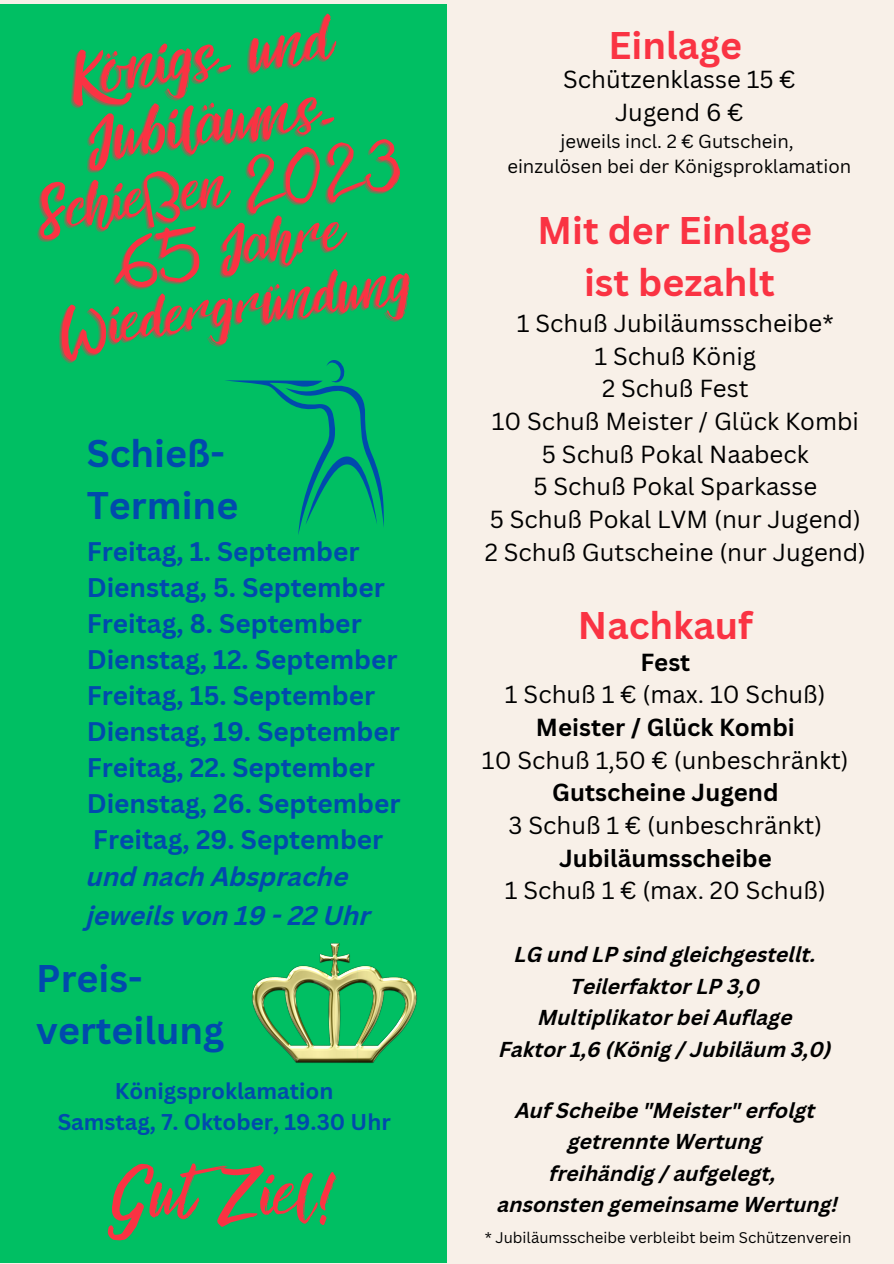
<style>
.page{position:relative;width:894px;height:1264px;background:#fff}
.page>*{position:absolute;margin:0;border:0;box-sizing:border-box;transform-origin:0 0}
.t1{font:60px "Rebel";color:#fa3343}
.t2{font:57.45px "Rebel";color:#fa3343}
.t3{font:53.1px "Rebel";color:#fa3343}
.t4{font:700 37.5px "Canva Sans";color:#fa3343}
.t5{font:700 37.5px "Canva Sans";color:#004aad}
.t6{font:700 26.25px "Canva Sans";color:#004aad}
.t7{font:italic 700 26.25px "Canva Sans";color:#004aad}
.t8{font:24px "Canva Sans";color:#000}
.t9{font:700 24px "Canva Sans";color:#000}
.t10{font:700 22.2px "Canva Sans";color:#004aad}
.t11{font:italic 700 21px "Canva Sans";color:#000}
.t12{font:18.45px "Canva Sans";color:#000}
.t13{font:15px "Canva Sans";color:#000}
</style>
<div class="page">
<div style="left:0;top:0;width:893px;height:1263px;background:#f8f0e8"></div>
<div style="left:0;top:5px;width:447px;height:1257px;background:#00bf63"></div>
<svg style="left:225px;top:360px;width:159px;height:175px"></svg>
<img style="left:252px;top:943px;width:165px;height:120px">
<p class="t2" style="left:67px;top:51px;width:266px;rotate:-8deg">Königs- und</p>
<p class="t2" style="left:83px;top:116px;width:254px;rotate:-8deg">Jubiläums-</p>
<p class="t3" style="left:35px;top:190px;width:369px;rotate:-8deg">Schießen 2023</p>
<p class="t3" style="left:110px;top:240px;width:233px;rotate:-8deg">65 Jahre</p>
<p class="t3" style="left:58px;top:309px;width:357px;rotate:-8deg">Wiedergründung</p>
<p class="t5" style="left:87px;top:427px;width:140px">Schieß-</p>
<p class="t5" style="left:87px;top:479px;width:153px">Termine</p>
<p class="t6" style="left:87px;top:533px;width:274px">Freitag, 1. September</p>
<p class="t6" style="left:87px;top:569px;width:299px">Dienstag, 5. September</p>
<p class="t6" style="left:87px;top:605px;width:276px">Freitag, 8. September</p>
<p class="t6" style="left:87px;top:641px;width:312px">Dienstag, 12. September</p>
<p class="t6" style="left:87px;top:677px;width:290px">Freitag, 15. September</p>
<p class="t6" style="left:87px;top:713px;width:314px">Dienstag, 19. September</p>
<p class="t6" style="left:87px;top:749px;width:289px">Freitag, 22. September</p>
<p class="t6" style="left:87px;top:785px;width:315px">Dienstag, 26. September</p>
<p class="t6" style="left:93px;top:821px;width:292px">Freitag, 29. September</p>
<p class="t7" style="left:87px;top:865px;width:263px">und nach Absprache</p>
<p class="t7" style="left:87px;top:904px;width:286px">jeweils von 19 - 22 Uhr</p>
<p class="t5" style="left:36px;top:951px;width:108px">Preis-</p>
<p class="t5" style="left:36px;top:1003px;width:189px">verteilung</p>
<p class="t10" style="left:115px;top:1075px;width:220px">Königsproklamation</p>
<p class="t10" style="left:58px;top:1106px;width:334px">Samstag, 7. Oktober, 19.30 Uhr</p>
<p class="t1" style="left:113px;top:1168px;width:223px">GutZiel!</p>
<p class="t4" style="left:608px;top:18px;width:135px">Einlage</p>
<p class="t8" style="left:563px;top:63px;width:234px">Schützenklasse 15 €</p>
<p class="t8" style="left:614px;top:95px;width:130px">Jugend 6 €</p>
<p class="t12" style="left:560px;top:128px;width:235px">jeweils incl. 2 € Gutschein,</p>
<p class="t12" style="left:507px;top:153px;width:345px">einzulösen bei der Königsproklamation</p>
<p class="t4" style="left:537px;top:204px;width:276px">Mit der Einlage</p>
<p class="t4" style="left:584px;top:255px;width:192px">ist bezahlt</p>
<p class="t8" style="left:516px;top:306px;width:318px">1 Schuß Jubiläumsscheibe*</p>
<p class="t8" style="left:594px;top:339px;width:163px">1 Schuß König</p>
<p class="t8" style="left:602px;top:372px;width:148px">2 Schuß Fest</p>
<p class="t8" style="left:491px;top:404px;width:368px">10 Schuß Meister / Glück Kombi</p>
<p class="t8" style="left:541px;top:437px;width:268px">5 Schuß Pokal Naabeck</p>
<p class="t8" style="left:533px;top:470px;width:285px">5 Schuß Pokal Sparkasse</p>
<p class="t8" style="left:489px;top:502px;width:372px">5 Schuß Pokal LVM (nur Jugend)</p>
<p class="t8" style="left:484px;top:535px;width:382px">2 Schuß Gutscheine (nur Jugend)</p>
<p class="t4" style="left:577px;top:598px;width:176px">Nachkauf</p>
<p class="t9" style="left:640px;top:645px;width:51px">Fest</p>
<p class="t8" style="left:505px;top:677px;width:322px">1 Schuß 1 € (max. 10 Schuß)</p>
<p class="t9" style="left:535px;top:710px;width:260px">Meister / Glück Kombi</p>
<p class="t8" style="left:482px;top:743px;width:368px">10 Schuß 1,50 € (unbeschränkt)</p>
<p class="t9" style="left:552px;top:775px;width:228px">Gutscheine Jugend</p>
<p class="t8" style="left:508px;top:808px;width:315px">3 Schuß 1 € (unbeschränkt)</p>
<p class="t9" style="left:559px;top:840px;width:214px">Jubiläumsscheibe</p>
<p class="t8" style="left:504px;top:873px;width:322px">1 Schuß 1 € (max. 20 Schuß)</p>
<p class="t11" style="left:514px;top:946px;width:303px">LG und LP sind gleichgestellt.</p>
<p class="t11" style="left:570px;top:977px;width:191px">Teilerfaktor LP 3,0</p>
<p class="t11" style="left:538px;top:1009px;width:256px">Multiplikator bei Auflage</p>
<p class="t11" style="left:499px;top:1040px;width:334px">Faktor 1,6 (König / Jubiläum 3,0)</p>
<p class="t11" style="left:515px;top:1101px;width:301px">Auf Scheibe "Meister" erfolgt</p>
<p class="t11" style="left:568px;top:1132px;width:196px">getrennte Wertung</p>
<p class="t11" style="left:549px;top:1164px;width:228px">freihändig / aufgelegt,</p>
<p class="t11" style="left:497px;top:1195px;width:342px">ansonsten gemeinsame Wertung!</p>
<p class="t13" style="left:484px;top:1227px;width:368px">* Jubiläumsscheibe verbleibt beim Schützenverein</p>
</div>
